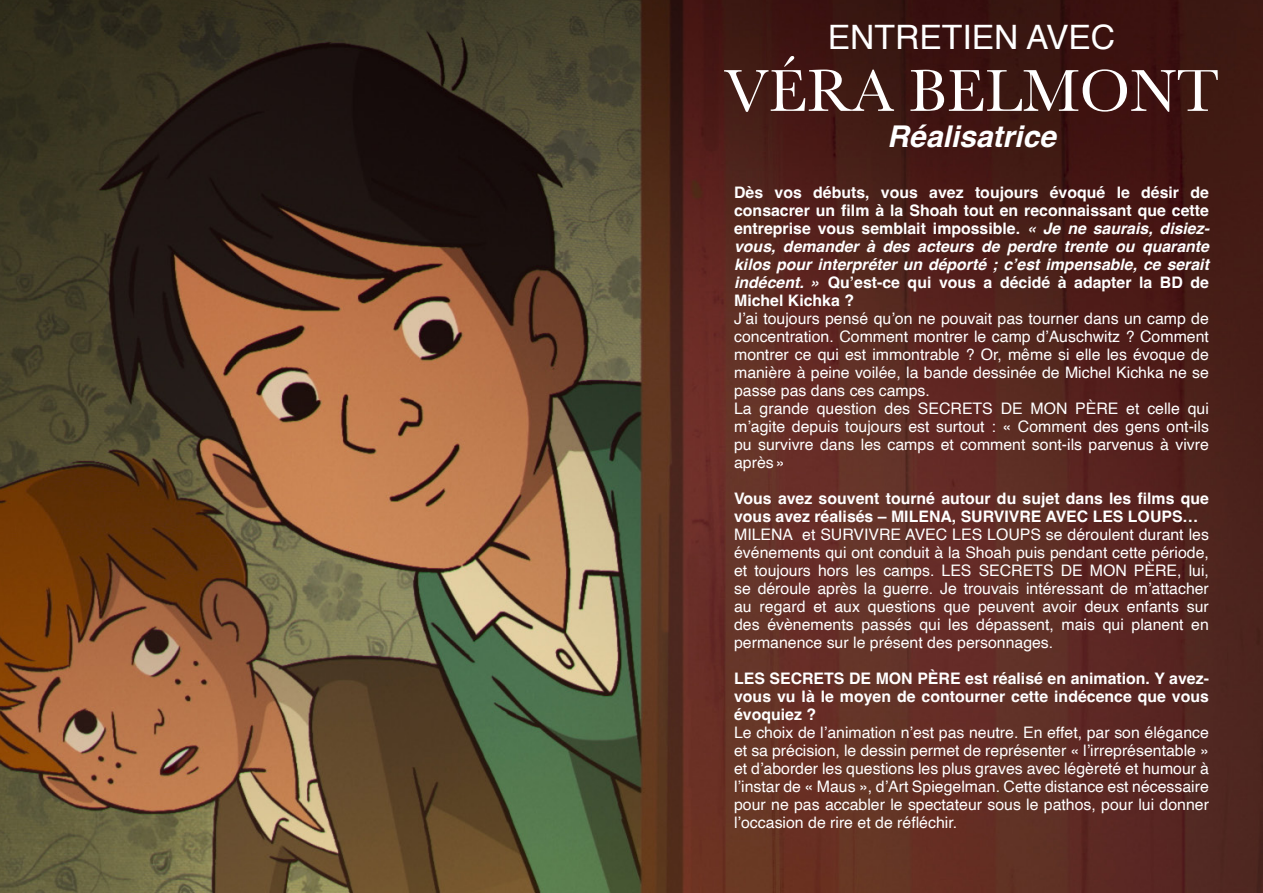
<style>
.page{position:relative;width:1263px;height:893px;background:#fff}
.page>*{position:absolute;margin:0;border:0;box-sizing:border-box;transform-origin:0 0}
.t1{font:61.5px "Baskerville";color:#fff}
.t2{font:33.6px "Helvetica";color:#fff}
.t3{font:italic 700 30px "Helvetica";color:#fff}
.t4{font:15.9px/18px "Helvetica";color:#fff;text-align:justify}
.t5{font:700 15.9px/18px "Helvetica";color:#fff;text-align:justify}
.s1{font-style:italic}
</style>
<div class="page">
<img style="left:0;top:0;width:1263px;height:893px">
<p class="t2" style="left:828px;top:12px;width:289px">ENTRETIEN AVEC</p>
<p class="t1" style="left:724px;top:52px;width:497px">VÉRA BELMONT</p>
<p class="t3" style="left:887px;top:118px;width:170px">Réalisatrice</p>
<p class="t5" style="left:734px;top:185px;width:477px">Dès vos débuts, vous avez toujours évoqué le désir de consacrer un film à la Shoah tout en reconnaissant que cette entreprise vous semblait impossible. <span class="s1">« Je ne saurais, disiez&shy;vous, demander à des acteurs de perdre trente ou quarante kilos pour interpréter un déporté ; c’est impensable, ce serait indécent. »</span> Qu’est-ce qui vous a décidé à adapter la BD de Michel Kichka ?</p>
<p class="t4" style="left:734px;top:310px;width:476px">J’ai toujours pensé qu’on ne pouvait pas tourner dans un camp de concentration. Comment montrer le camp d’Auschwitz ? Comment montrer ce qui est immontrable ? Or, même si elle les évoque de manière à peine voilée, la bande dessinée de Michel Kichka ne se passe pas dans ces camps.</p>
<p class="t4" style="left:734px;top:400px;width:476px">La grande question des SECRETS DE MON PÈRE et celle qui m’agite depuis toujours est surtout : « Comment des gens ont-ils pu survivre dans les camps et comment sont-ils parvenus à vivre après»</p>
<p class="t5" style="left:734px;top:491px;width:476px">Vous avez souvent tourné autour du sujet dans les films que vous avez réalisés – MILENA, SURVIVRE AVEC LES LOUPS…</p>
<p class="t4" style="left:734px;top:526px;width:476px">MILENA et SURVIVRE AVEC LES LOUPS se déroulent durant les événements qui ont conduit à la Shoah puis pendant cette période, et toujours hors les camps. LES SECRETS DE MON PÈRE, lui, se déroule après la guerre. Je trouvais intéressant de m’attacher au regard et aux questions que peuvent avoir deux enfants sur des évènements passés qui les dépassent, mais qui planent en permanence sur le présent des personnages.</p>
<p class="t5" style="left:734px;top:671px;width:476px">LES SECRETS DE MON PÈRE est réalisé en animation. Y avez&shy;vous vu là le moyen de contourner cette indécence que vous évoquiez ?</p>
<p class="t4" style="left:734px;top:724px;width:476px">Le choix de l’animation n’est pas neutre. En effet, par son élégance et sa précision, le dessin permet de représenter « l’irreprésentable » et d’aborder les questions les plus graves avec légèreté et humour à l’instar de « Maus », d’Art Spiegelman. Cette distance est nécessaire pour ne pas accabler le spectateur sous le pathos, pour lui donner l’occasion de rire et de réfléchir.</p>
</div>
